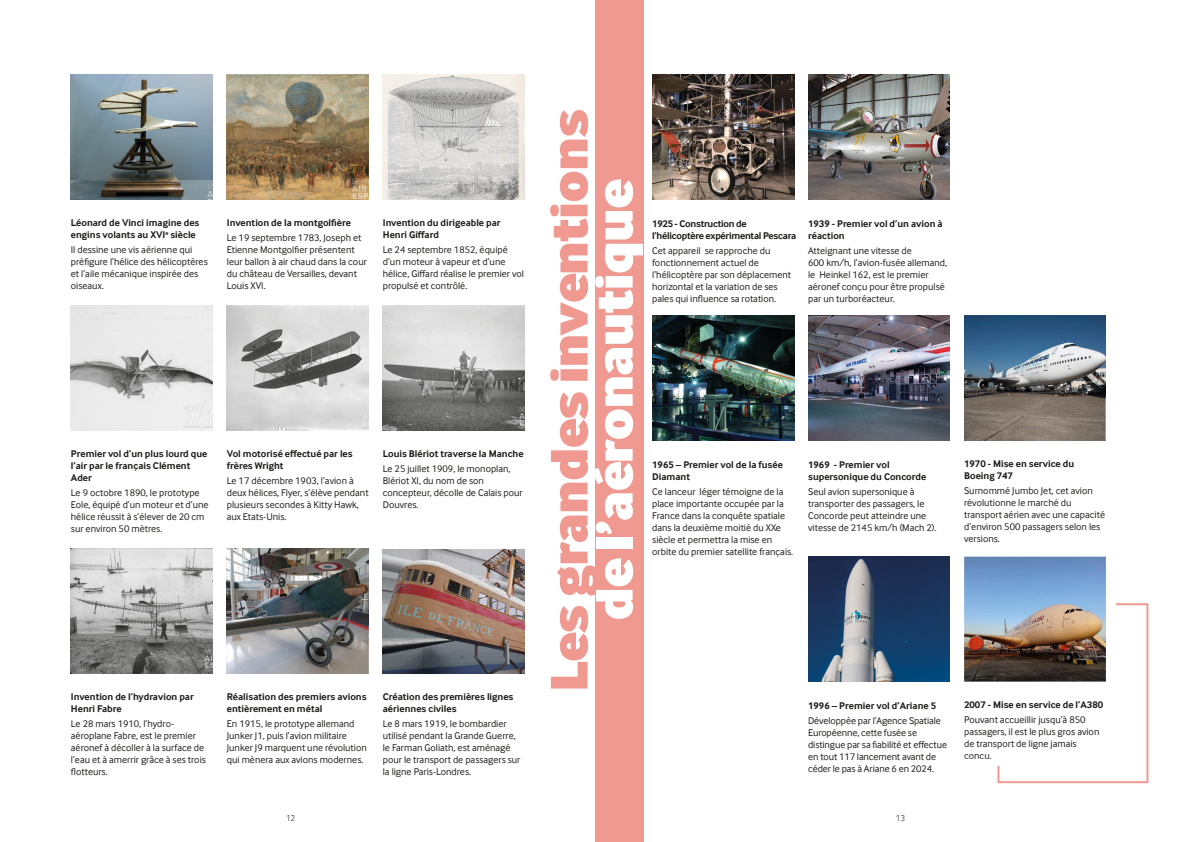
<style>
.page{position:relative;width:1191px;height:842px;background:#fff}
.page>*{position:absolute;margin:0;border:0;box-sizing:border-box;transform-origin:0 0}
.t1{font:900 55px/45px "Inter Face";color:#ef9991;text-align:center}
.Texte_courant{font:10px/12px "Inter Face";color:#1d1d1b}
.Texte_courant-2{font:700 10px/12px "Inter Face";color:#1d1d1b}
.Texte_courant-3{font:700 10px/12px "Inter Face";letter-spacing:-.025em;color:#1d1d1b}
.t2{font:300 9px "Inter Face";color:#1d1d1b}
.s1{color:#fff}
</style>
<div class="page">
<img style="left:71px;top:75px;width:142px;height:125px">
<img style="left:71px;top:306px;width:142px;height:125px">
<img style="left:227px;top:75px;width:142px;height:125px">
<img style="left:227px;top:306px;width:142px;height:125px">
<img style="left:383px;top:75px;width:141px;height:125px">
<img style="left:383px;top:306px;width:141px;height:125px">
<img style="left:71px;top:549px;width:142px;height:125px">
<img style="left:227px;top:549px;width:142px;height:125px">
<img style="left:383px;top:549px;width:141px;height:125px">
<div style="left:595px;top:0;width:48px;height:842px;background:#ef9991"></div>
<img style="left:652px;top:75px;width:142px;height:125px">
<img style="left:808px;top:75px;width:142px;height:125px">
<img style="left:808px;top:316px;width:141px;height:124px">
<img style="left:652px;top:316px;width:142px;height:124px">
<img style="left:964px;top:316px;width:142px;height:124px">
<img style="left:809px;top:557px;width:140px;height:125px">
<svg style="left:949px;top:556px;width:200px;height:228px"></svg>
<p class="Texte_courant-2" style="left:71px;top:217px;width:130px">Léonard de Vinci imagine des engins volants au XVI<sup>e</sup> siècle</p>
<p class="Texte_courant" style="left:71px;top:243px;width:138px">Il dessine une vis aérienne qui préfigure l’hélice des hélicoptères et l’aile mécanique inspirée des oiseaux.</p>
<p class="Texte_courant-2" style="left:71px;top:448px;width:138px">Premier vol d’un plus lourd que l’air par le français Clément<br>Ader</p>
<p class="Texte_courant" style="left:71px;top:486px;width:139px">Le 9 octobre 1890, le prototype<br>Eole, équipé d’un moteur et d’une hélice réussit à s’élever de 20 cm sur environ 50 mètres.</p>
<p class="Texte_courant-2" style="left:71px;top:691px;width:124px">Invention de l’hydravion par<br>Henri Fabre</p>
<p class="Texte_courant" style="left:71px;top:718px;width:137px">Le 28 mars 1910, l’hydro&shy;aéroplane Fabre, est le premier aéronef à décoller à la surface de l’eau et à amerrir grâce à ses trois flotteurs.</p>
<p class="Texte_courant-2" style="left:227px;top:217px;width:126px">Invention de la montgolfière</p>
<p class="Texte_courant" style="left:227px;top:231px;width:142px">Le 19 septembre 1783, Joseph et<br>Etienne Montgolfier présentent leur ballon à air chaud dans la cour du château de Versailles, devant<br>Louis XVI.</p>
<p class="Texte_courant-2" style="left:383px;top:217px;width:119px">Invention du dirigeable par<br>Henri Giffard</p>
<p class="Texte_courant" style="left:383px;top:243px;width:143px">Le 24 septembre 1852, équipé d’un moteur à vapeur et d’une hélice, Giffard réalise le premier vol propulsé et contrôlé.</p>
<p class="Texte_courant-2" style="left:227px;top:448px;width:127px">Vol motorisé effectué par les frères Wright</p>
<p class="Texte_courant" style="left:227px;top:474px;width:143px">Le 17 décembre 1903, l’avion à deux hélices, Flyer, s’élève pendant plusieurs secondes à Kitty Hawk, aux Etats-Unis.</p>
<p class="Texte_courant-2" style="left:383px;top:448px;width:142px">Louis Blériot traverse la Manche</p>
<p class="Texte_courant" style="left:383px;top:462px;width:141px">Le 25 juillet 1909, le monoplan,<br>Blériot XI, du nom de son concepteur, décolle de Calais pour<br>Douvres.</p>
<p class="Texte_courant-2" style="left:227px;top:691px;width:141px">Réalisation des premiers avions entièrement en métal</p>
<p class="Texte_courant" style="left:227px;top:718px;width:141px">En 1915, le prototype allemand<br>Junker J1, puis l’avion militaire<br>Junker J9 marquent une révolution qui mènera aux avions modernes.</p>
<p class="Texte_courant-2" style="left:383px;top:691px;width:132px">Création des premières lignes aériennes civiles</p>
<p class="Texte_courant" style="left:383px;top:718px;width:139px">Le 8 mars 1919, le bombardier utilisé pendant la Grande Guerre, le Farman Goliath, est aménagé pour le transport de passagers sur la ligne Paris-Londres.</p>
<p class="t1" style="left:545px;top:691px;width:583px;rotate:-90deg">Les grandes inventions <span class="s1">de l’aéronautique</span></p>
<p class="Texte_courant-3" style="left:652px;top:217px;width:145px">1925 - Construction de l’hélicoptère expérimental Pescara</p>
<p class="Texte_courant" style="left:652px;top:244px;width:140px">Cet appareil se rapproche du fonctionnement actuel de l’hélicoptère par son déplacement horizontal et la variation de ses pales qui influence sa rotation.</p>
<p class="Texte_courant-2" style="left:652px;top:458px;width:132px">1965 – Premier vol de la fusée<br>Diamant</p>
<p class="Texte_courant" style="left:652px;top:485px;width:142px">Ce lanceur léger témoigne de la place importante occupée par la<br>France dans la conquête spatiale dans la deuxième moitié du XXe siècle et permettra la mise en orbite du premier satellite français.</p>
<p class="Texte_courant-2" style="left:808px;top:217px;width:136px">1939 - Premier vol d’un avion à réaction</p>
<p class="Texte_courant" style="left:808px;top:244px;width:141px">Atteignant une vitesse de<br>600 km/h, l’avion-fusée allemand, le Heinkel 162, est le premier aéronef conçu pour être propulsé par un turboréacteur.</p>
<p class="Texte_courant-2" style="left:808px;top:458px;width:120px">1969 - Premier vol supersonique du Concorde</p>
<p class="Texte_courant" style="left:808px;top:485px;width:130px">Seul avion supersonique à transporter des passagers, le<br>Concorde peut atteindre une vitesse de 2145 km/h (Mach 2).</p>
<p class="Texte_courant-2" style="left:808px;top:699px;width:129px">1996 – Premier vol d’Ariane 5</p>
<p class="Texte_courant" style="left:808px;top:714px;width:140px">Développée par l’Agence Spatiale<br>Européenne, cette fusée se distingue par sa fiabilité et effectue en tout 117 lancement avant de céder le pas à Ariane 6 en 2024.</p>
<p class="t2" style="left:286px;top:813px;width:11px">12</p>
<p class="t2" style="left:895px;top:813px;width:11px">13</p>
<p class="Texte_courant-2" style="left:964px;top:458px;width:111px">1970 - Mise en service du<br>Boeing 747</p>
<p class="Texte_courant" style="left:964px;top:484px;width:142px">Surnommé Jumbo Jet, cet avion révolutionne le marché du transport aérien avec une capacité d’environ 500 passagers selon les versions.</p>
<p class="Texte_courant-2" style="left:964px;top:699px;width:140px">2007 - Mise en service de l’A380</p>
<p class="Texte_courant" style="left:964px;top:713px;width:137px">Pouvant accueillir jusqu’à 850 passagers, il est le plus gros avion de transport de ligne jamais conçu.</p>
</div>
